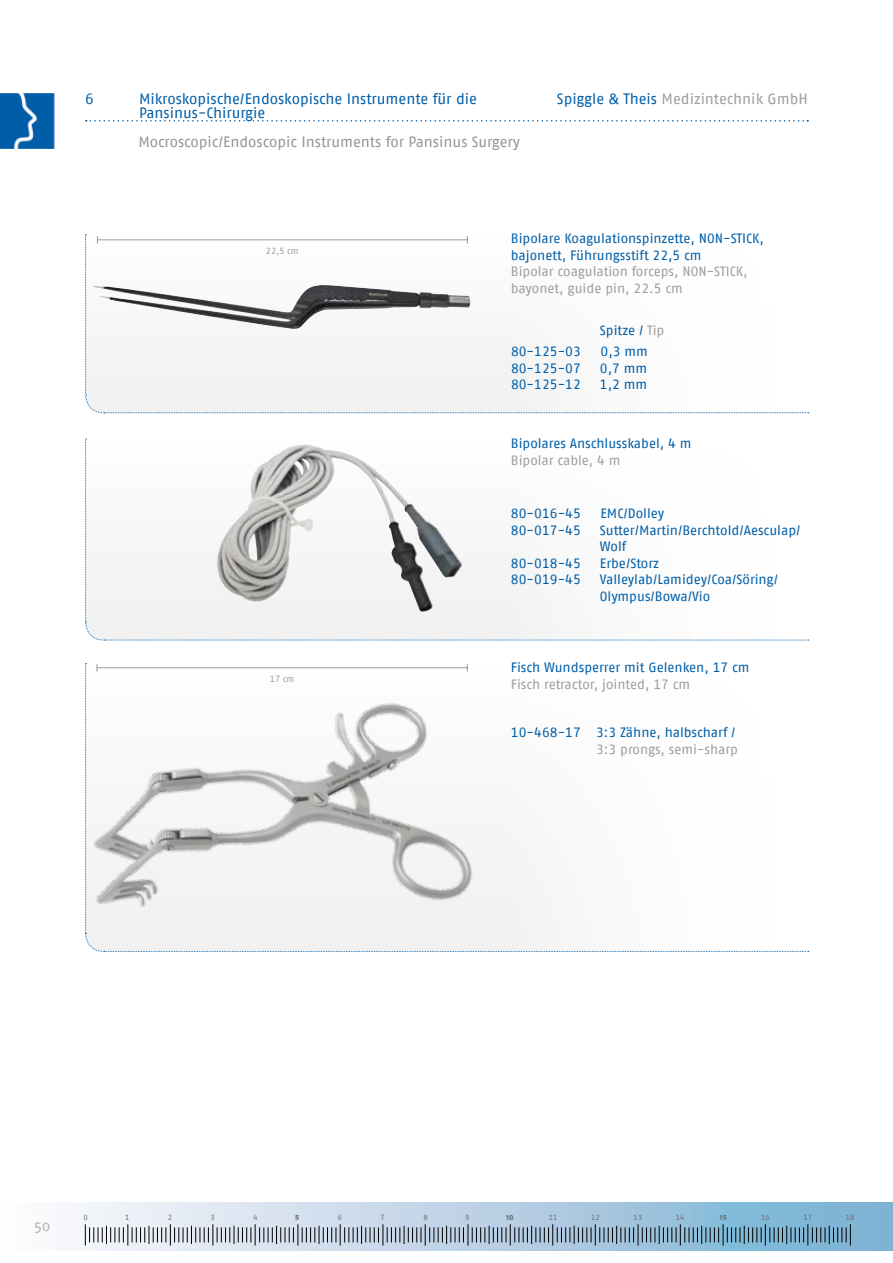
<style>
.page{position:relative;width:893px;height:1263px;background:#fff}
.page>*{position:absolute;margin:0;border:0;box-sizing:border-box;transform-origin:0 0}
.t1{font:15px/13.5px "Fago No Regular Tf";color:#005ea8}
.t2{font:15px "Fago No Regular Tf";color:#939598}
.t3{font:15px "Fago No Regular Tf";color:#9c9e9f}
.t4{font:15px "Fago No";color:#b1b3b4}
.t5{font:13.5px/16.5px "Fago No Regular Tf";color:#005ea8}
.t6{font:13.5px/16.5px "Fago No Regular Tf";letter-spacing:-.005em;color:#9c9e9f}
.t7{font:9px "Fago No Regular Tf";color:#9c9e9f}
.t8{font:7.5px "Fago No Regular Tf";color:#707172}
.t9{font:7.5px "Fago No Exb Lf";color:#707172}
.s1{color:#005ea8}
.s2{color:#9c9e9f}
</style>
<div class="page">
<div style="left:0;top:1203px;width:893px;height:48px;background:linear-gradient(to right,#fffbfd,#76aed1)"></div>
<svg style="left:85px;top:1224px;width:766px;height:21px"></svg>
<img style="left:0;top:94px;width:55px;height:54px">
<svg style="left:86px;top:120px;width:722px;height:2px"></svg>
<svg style="left:85px;top:439px;width:724px;height:202px"></svg>
<img style="left:214px;top:444px;width:249px;height:169px">
<svg style="left:85px;top:234px;width:724px;height:180px"></svg>
<svg style="left:85px;top:663px;width:724px;height:289px"></svg>
<p class="t1" style="left:85px;top:92px;width:10px">6</p>
<p class="t1" style="left:139px;top:92px;width:339px">Mikroskopische/Endoskopische Instrumente für die<br>Pansinus-Chirurgie</p>
<p class="t2" style="left:138px;top:133px;width:383px">Mocroscopic/Endoscopic Instruments for Pansinus Surgery</p>
<p class="t3" style="left:557px;top:90px;width:252px"><span class="s1">Spiggle &amp; Theis</span> Medizintechnik GmbH</p>
<p class="t7" style="left:266px;top:246px;width:34px">22,5 cm</p>
<p class="t7" style="left:270px;top:673px;width:26px">17 cm</p>
<p class="t5" style="left:511px;top:230px;width:254px">Bipolare Koagulationspinzette, NON-STICK, bajonett, Führungsstift 22,5 cm</p>
<p class="t6" style="left:511px;top:263px;width:238px">Bipolar coagulation forceps, NON-STICK, bayonet, guide pin, 22.5 cm</p>
<p class="t5" style="left:600px;top:322px;width:66px">Spitze / <span class="s2">Tip</span></p>
<p class="t5" style="left:511px;top:343px;width:71px">80-125-03</p>
<p class="t5" style="left:600px;top:343px;width:49px">0,3 mm</p>
<p class="t5" style="left:511px;top:360px;width:71px">80-125-07</p>
<p class="t5" style="left:600px;top:360px;width:49px">0,7 mm</p>
<p class="t5" style="left:511px;top:376px;width:71px">80-125-12</p>
<p class="t5" style="left:600px;top:376px;width:49px">1,2 mm</p>
<p class="t5" style="left:511px;top:435px;width:182px">Bipolares Anschlusskabel, 4 m</p>
<p class="t6" style="left:511px;top:451px;width:111px">Bipolar cable, 4 m</p>
<p class="t5" style="left:511px;top:505px;width:71px">80-016-45</p>
<p class="t5" style="left:600px;top:505px;width:65px">EMC/Dolley</p>
<p class="t5" style="left:511px;top:522px;width:71px">80-017-45</p>
<p class="t5" style="left:600px;top:522px;width:202px">Sutter/Martin/Berchtold/Aesculap/<br>Wolf</p>
<p class="t5" style="left:511px;top:555px;width:71px">80-018-45</p>
<p class="t5" style="left:600px;top:555px;width:61px">Erbe/Storz</p>
<p class="t5" style="left:511px;top:571px;width:71px">80-019-45</p>
<p class="t5" style="left:600px;top:571px;width:180px">Valleylab/Lamidey/Coa/Söring/<br>Olympus/Bowa/Vio</p>
<p class="t5" style="left:511px;top:659px;width:240px">Fisch Wundsperrer mit Gelenken, 17 cm</p>
<p class="t6" style="left:511px;top:676px;width:181px">Fisch retractor, jointed, 17 cm</p>
<p class="t5" style="left:511px;top:724px;width:226px">10-468-17 3:3 Zähne, halbscharf /</p>
<p class="t6" style="left:596px;top:741px;width:143px">3:3 prongs, semi-sharp</p>
<p class="t4" style="left:34px;top:1217px;width:18px">50</p>
<p class="t8" style="left:83px;top:1213px;width:6px">0</p>
<p class="t8" style="left:125px;top:1213px;width:6px">1</p>
<p class="t8" style="left:168px;top:1213px;width:6px">2</p>
<p class="t8" style="left:211px;top:1213px;width:6px">3</p>
<p class="t8" style="left:253px;top:1213px;width:6px">4</p>
<p class="t9" style="left:295px;top:1213px;width:6px">5</p>
<p class="t8" style="left:338px;top:1213px;width:6px">6</p>
<p class="t8" style="left:381px;top:1213px;width:6px">7</p>
<p class="t8" style="left:423px;top:1213px;width:6px">8</p>
<p class="t8" style="left:465px;top:1213px;width:6px">9</p>
<p class="t9" style="left:506px;top:1213px;width:9px">10</p>
<p class="t8" style="left:549px;top:1213px;width:10px">11</p>
<p class="t8" style="left:591px;top:1213px;width:10px">12</p>
<p class="t8" style="left:633px;top:1213px;width:10px">13</p>
<p class="t8" style="left:676px;top:1213px;width:10px">14</p>
<p class="t9" style="left:720px;top:1213px;width:8px">15</p>
<p class="t8" style="left:761px;top:1213px;width:10px">16</p>
<p class="t8" style="left:803px;top:1213px;width:10px">17</p>
<p class="t8" style="left:846px;top:1213px;width:10px">18</p>
</div>
